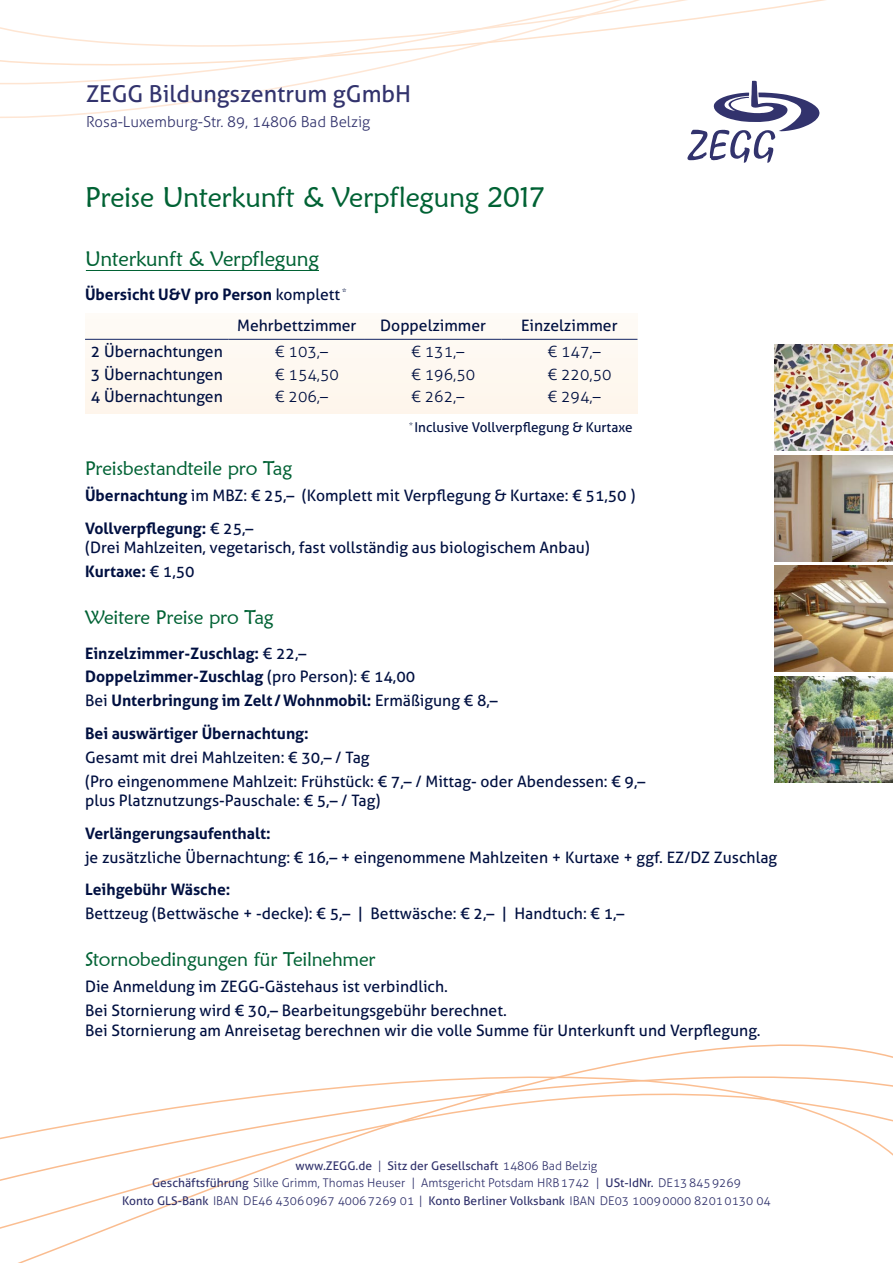
<style>
.page{position:relative;width:893px;height:1263px;background:#fff}
.page>*{position:absolute;margin:0;border:0;box-sizing:border-box;transform-origin:0 0}
.t1{font:142.35px "ZEGG Logo 2015 Regular";color:#32336d}
.Ü1{font:28.5px "Maiandra GD";letter-spacing:-.01em;color:#006234}
.ZEGG_Forschung{font:23.25px "Aller";color:#32336d}
.Ü2{font:21px "Maiandra GD";letter-spacing:-.01em;color:#006234}
.Ü3{font:19.5px "Maiandra GD";letter-spacing:-.01em;color:#006234}
.Standard_Abstand_vor{font:15.75px/19.6px "Aller";color:#001041}
.Standard_Abstand_vor-2{font:700 15.75px "Aller";color:#001041}
.Preise_Tabelle{font:300 15.75px "Aller";color:#001041}
.ZEGG_Forschung-2{font:300 15px "Aller";color:#32336d}
.Standard_Abstand_vor-3{font:13.5px "Aller";color:#001041}
.Fußzeile{font:300 12px/17.4px "Aller";color:#32336d;text-align:center}
.s1{font-weight:400}
.s2{font-weight:700}
</style>
<div class="page">
<div style="left:85px;top:314px;width:552px;height:99px;background:#fef8f1"></div>
<hr style="left:86px;top:270px;width:233px;height:1px;background:#006234">
<hr style="left:85px;top:339px;width:144px;height:1px;background:#112363">
<hr style="left:229px;top:339px;width:136px;height:1px;background:#112363">
<hr style="left:365px;top:339px;width:136px;height:1px;background:#112363">
<hr style="left:501px;top:339px;width:136px;height:1px;background:#112363">
<img style="left:775px;top:344px;width:118px;height:106px">
<img style="left:775px;top:455px;width:118px;height:106px">
<img style="left:775px;top:566px;width:118px;height:106px">
<img style="left:775px;top:676px;width:118px;height:106px">
<svg style="left:0;top:1044px;width:893px;height:175px"></svg>
<svg style="left:0;top:0;width:826px;height:118px"></svg>
<div style="left:83px;top:80px;width:331px;height:54px;background:#fff"></div>
<div style="left:119px;top:1155px;width:656px;height:55px;background:#fff"></div>
<p class="ZEGG_Forschung" style="left:86px;top:80px;width:327px">ZEGG Bildungszentrum gGmbH</p>
<p class="ZEGG_Forschung-2" style="left:86px;top:112px;width:286px">Rosa-Luxemburg-Str. 89, 14806 Bad Belzig</p>
<p class="t1" style="left:681px;top:81px;width:147px">l</p>
<p class="Ü1" style="left:85px;top:180px;width:461px">Preise Unterkunft &amp; Verpflegung 2017</p>
<p class="Ü2" style="left:85px;top:246px;width:235px">Unterkunft &amp; Verpflegung</p>
<p class="Standard_Abstand_vor-2" style="left:85px;top:285px;width:263px">Übersicht U&amp;V pro Person <span class="s1">komplett</span> <sup>*</sup></p>
<p class="Standard_Abstand_vor" style="left:237px;top:315px;width:121px">Mehrbettzimmer</p>
<p class="Standard_Abstand_vor" style="left:380px;top:315px;width:107px">Doppelzimmer</p>
<p class="Standard_Abstand_vor" style="left:521px;top:315px;width:98px">Einzelzimmer</p>
<p class="Standard_Abstand_vor" style="left:91px;top:342px;width:133px">2 Übernachtungen</p>
<p class="Preise_Tabelle" style="left:275px;top:342px;width:54px">€ 103,–</p>
<p class="Preise_Tabelle" style="left:411px;top:342px;width:54px">€ 131,–</p>
<p class="Preise_Tabelle" style="left:548px;top:342px;width:54px">€ 147,–</p>
<p class="Standard_Abstand_vor" style="left:91px;top:364px;width:133px">3 Übernachtungen</p>
<p class="Preise_Tabelle" style="left:275px;top:364px;width:65px">€ 154,50</p>
<p class="Preise_Tabelle" style="left:411px;top:364px;width:65px">€ 196,50</p>
<p class="Preise_Tabelle" style="left:548px;top:364px;width:65px">€ 220,50</p>
<p class="Standard_Abstand_vor" style="left:91px;top:386px;width:133px">4 Übernachtungen</p>
<p class="Preise_Tabelle" style="left:275px;top:387px;width:54px">€ 206,–</p>
<p class="Preise_Tabelle" style="left:411px;top:387px;width:54px">€ 262,–</p>
<p class="Preise_Tabelle" style="left:548px;top:387px;width:54px">€ 294,–</p>
<p class="Standard_Abstand_vor-3" style="left:409px;top:419px;width:225px"><sup>*</sup> Inclusive Vollverpflegung &amp; Kurtaxe</p>
<p class="Ü3" style="left:85px;top:457px;width:209px">Preisbestandteile pro Tag</p>
<p class="Standard_Abstand_vor" style="left:85px;top:486px;width:552px"><span class="s2">Übernachtung</span> im MBZ: € 25,– (Komplett mit Verpflegung &amp; Kurtaxe: € 51,50 )</p>
<p class="Standard_Abstand_vor" style="left:85px;top:518px;width:506px"><span class="s2">Vollverpflegung:</span> € 25,–<br>(Drei Mahlzeiten, vegetarisch, fast vollständig aus biologischem Anbau)</p>
<p class="Standard_Abstand_vor-2" style="left:85px;top:562px;width:111px">Kurtaxe: <span class="s1">€ 1,50</span></p>
<p class="Ü3" style="left:85px;top:605px;width:190px">Weitere Preise pro Tag</p>
<p class="Standard_Abstand_vor-2" style="left:85px;top:643px;width:223px">Einzelzimmer-Zuschlag: <span class="s1">€ 22,–</span></p>
<p class="Standard_Abstand_vor-2" style="left:85px;top:667px;width:332px">Doppelzimmer-Zuschlag <span class="s1">(pro Person): € 14,00</span></p>
<p class="Standard_Abstand_vor-2" style="left:85px;top:691px;width:414px"><span class="s1">Bei</span> Unterbringung im Zelt /Wohnmobil: <span class="s1">Ermäßigung € 8,–</span></p>
<p class="Standard_Abstand_vor-2" style="left:85px;top:723px;width:225px">Bei auswärtiger Übernachtung:</p>
<p class="Standard_Abstand_vor" style="left:85px;top:747px;width:286px">Gesamt mit drei Mahlzeiten: € 30,– / Tag</p>
<p class="Standard_Abstand_vor" style="left:85px;top:771px;width:562px">(Pro eingenommene Mahlzeit: Frühstück: € 7,– / Mittag- oder Abendessen: € 9,– plus Platznutzungs-Pauschale: € 5,– / Tag)</p>
<p class="Standard_Abstand_vor-2" style="left:85px;top:823px;width:187px">Verlängerungsaufenthalt:</p>
<p class="Standard_Abstand_vor" style="left:85px;top:847px;width:694px">je zusätzliche Übernachtung: € 16,– + eingenommene Mahlzeiten + Kurtaxe + ggf. EZ/DZ Zuschlag</p>
<p class="Standard_Abstand_vor-2" style="left:85px;top:880px;width:147px">Leihgebühr Wäsche:</p>
<p class="Standard_Abstand_vor" style="left:85px;top:904px;width:541px">Bettzeug (Bettwäsche + -decke): € 5,– | Bettwäsche: € 2,– | Handtuch: € 1,–</p>
<p class="Ü3" style="left:85px;top:947px;width:292px">Stornobedingungen für Teilnehmer</p>
<p class="Standard_Abstand_vor" style="left:85px;top:977px;width:364px">Die Anmeldung im ZEGG-Gästehaus ist verbindlich.</p>
<p class="Standard_Abstand_vor" style="left:85px;top:1000px;width:677px">Bei Stornierung wird € 30,– Bearbeitungsgebühr berechnet.<br>Bei Stornierung am Anreisetag berechnen wir die volle Summe für Unterkunft und Verpflegung.</p>
<p class="Fußzeile" style="left:152px;top:1157px;width:590px"><span class="s1">www.ZEGG.de</span> | <span class="s1">Sitz der Gesellschaft</span> 14806 Bad Belzig<br><span class="s1">Geschäftsführung</span> Silke Grimm, Thomas Heuser | Amtsgericht Potsdam HRB1742 | <span class="s1">USt-IdNr.</span> DE138459269</p>
<p class="Fußzeile" style="left:122px;top:1191px;width:650px"><span class="s1">Konto GLS-Bank</span> IBAN DE46 43060967 40067269 01 | <span class="s1">Konto Berliner Volksbank</span> IBAN DE03 10090000 82010130 04</p>
</div>
